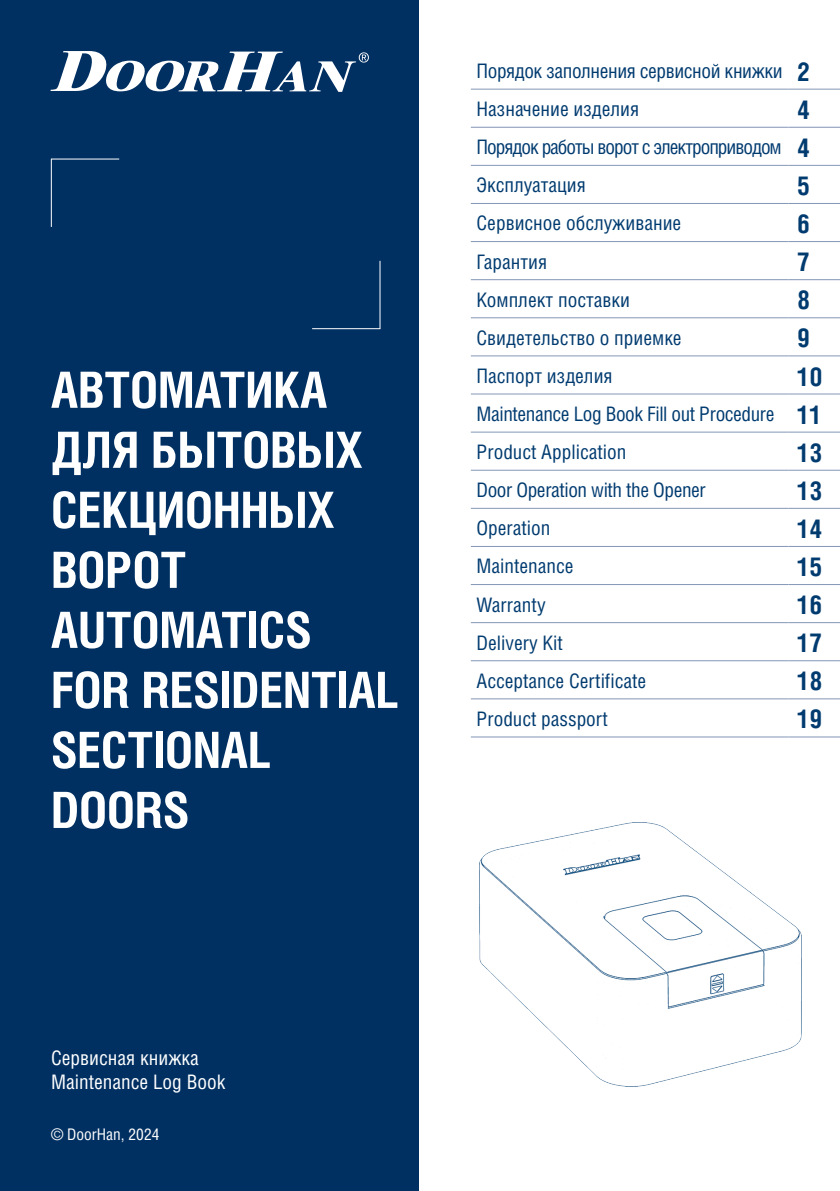
<style>
.page{position:relative;width:840px;height:1191px;background:#fff}
.page>*{position:absolute;margin:0;border:0;box-sizing:border-box;transform-origin:0 0}
.t1{font:700 50px/60px "Helios Cond C";color:#fff}
.t2{font:700 26px "Helios Cond C";color:#003b70}
.t3{font:20px "Helios Cond C";color:#003b70}
.t4{font:20px/38px "Helios Cond C";letter-spacing:-.02em;color:#003b70}
.t5{font:20px/38px "Helios Cond C";letter-spacing:-.05em;color:#003b70}
.t6{font:20px/24px "Helios Cond C";color:#fff}
.t7{font:16px "Helios Cond C";color:#fff}
.s1{font-weight:700;font-size:26px}
</style>
<div class="page">
<div style="left:0;top:0;width:419px;height:1191px;background:#003062"></div>
<svg style="left:50px;top:51px;width:319px;height:41px"></svg>
<hr style="left:470px;top:89px;width:318px;height:1px;background:#8396b6">
<hr style="left:788px;top:89px;width:51px;height:1px;background:#8396b6">
<hr style="left:470px;top:127px;width:318px;height:1px;background:#8396b6">
<hr style="left:470px;top:165px;width:318px;height:1px;background:#8396b6">
<hr style="left:470px;top:203px;width:318px;height:1px;background:#8396b6">
<hr style="left:470px;top:241px;width:318px;height:1px;background:#8396b6">
<hr style="left:470px;top:279px;width:318px;height:1px;background:#8396b6">
<hr style="left:470px;top:317px;width:318px;height:1px;background:#8396b6">
<hr style="left:470px;top:355px;width:318px;height:1px;background:#8396b6">
<hr style="left:470px;top:394px;width:318px;height:1px;background:#8396b6">
<hr style="left:470px;top:432px;width:318px;height:1px;background:#8396b6">
<hr style="left:470px;top:470px;width:318px;height:1px;background:#8396b6">
<hr style="left:470px;top:508px;width:318px;height:1px;background:#8396b6">
<hr style="left:470px;top:546px;width:318px;height:1px;background:#8396b6">
<hr style="left:470px;top:584px;width:318px;height:1px;background:#8396b6">
<hr style="left:470px;top:622px;width:318px;height:1px;background:#8396b6">
<hr style="left:470px;top:660px;width:318px;height:1px;background:#8396b6">
<hr style="left:470px;top:698px;width:318px;height:1px;background:#8396b6">
<hr style="left:470px;top:736px;width:318px;height:1px;background:#8396b6">
<hr style="left:788px;top:127px;width:51px;height:1px;background:#8396b6">
<hr style="left:788px;top:165px;width:51px;height:1px;background:#8396b6">
<hr style="left:788px;top:203px;width:51px;height:1px;background:#8396b6">
<hr style="left:788px;top:241px;width:51px;height:1px;background:#8396b6">
<hr style="left:788px;top:279px;width:51px;height:1px;background:#8396b6">
<hr style="left:788px;top:317px;width:51px;height:1px;background:#8396b6">
<hr style="left:788px;top:355px;width:51px;height:1px;background:#8396b6">
<hr style="left:788px;top:394px;width:51px;height:1px;background:#8396b6">
<hr style="left:788px;top:432px;width:51px;height:1px;background:#8396b6">
<hr style="left:788px;top:470px;width:51px;height:1px;background:#8396b6">
<hr style="left:788px;top:508px;width:51px;height:1px;background:#8396b6">
<hr style="left:788px;top:546px;width:51px;height:1px;background:#8396b6">
<hr style="left:788px;top:584px;width:51px;height:1px;background:#8396b6">
<hr style="left:788px;top:622px;width:51px;height:1px;background:#8396b6">
<hr style="left:788px;top:660px;width:51px;height:1px;background:#8396b6">
<hr style="left:788px;top:698px;width:51px;height:1px;background:#8396b6">
<hr style="left:788px;top:736px;width:51px;height:1px;background:#8396b6">
<hr style="left:51px;top:159px;width:1px;height:68px;background:#fff">
<hr style="left:51px;top:159px;width:68px;height:1px;background:#fff">
<hr style="left:379px;top:261px;width:1px;height:68px;background:#fff">
<hr style="left:312px;top:328px;width:68px;height:1px;background:#fff">
<img style="left:479px;top:822px;width:323px;height:265px">
<h1 class="t1" style="left:51px;top:359px;width:349px">АВТОМАТИКА<br>ДЛЯ БЫТОВЫХ<br>СЕКЦИОННЫХ<br>ВОРОТ<br>AUTOMATICS<br>FOR RESIDENTIAL<br>SECTIONAL<br>DOORS</h1>
<p class="t4" style="left:476px;top:52px;width:335px">Порядок заполнения сервисной книжки <span class="s1">2<br></span>Назначение изделия</p>
<h2 class="t2" style="left:796px;top:94px;width:14px">4</h2>
<p class="t5" style="left:476px;top:128px;width:335px">Порядок работы ворот с электроприводом <span class="s1">4<br></span>Эксплуатация</p>
<h2 class="t2" style="left:796px;top:170px;width:14px">5</h2>
<p class="t3" style="left:476px;top:211px;width:206px">Сервисное обслуживание</p>
<h2 class="t2" style="left:796px;top:208px;width:14px">6</h2>
<p class="t3" style="left:476px;top:249px;width:72px">Гарантия</p>
<h2 class="t2" style="left:796px;top:246px;width:14px">7</h2>
<p class="t3" style="left:476px;top:287px;width:155px">Комплект поставки</p>
<h2 class="t2" style="left:796px;top:284px;width:15px">8</h2>
<p class="t3" style="left:476px;top:326px;width:206px">Свидетельство о приемке</p>
<h2 class="t2" style="left:796px;top:322px;width:14px">9</h2>
<p class="t3" style="left:476px;top:364px;width:137px">Паспорт изделия</p>
<h2 class="t2" style="left:796px;top:361px;width:27px">10</h2>
<p class="t4" style="left:476px;top:394px;width:346px">Maintenance Log Book Fill out Procedure <span class="s1">11<br></span>Product Application</p>
<h2 class="t2" style="left:796px;top:437px;width:27px">13</h2>
<p class="t4" style="left:476px;top:471px;width:231px">Door Operation with the Opener</p>
<h2 class="t2" style="left:796px;top:475px;width:27px">13</h2>
<p class="t3" style="left:476px;top:516px;width:75px">Operation</p>
<h2 class="t2" style="left:796px;top:513px;width:27px">14</h2>
<p class="t3" style="left:476px;top:554px;width:99px">Maintenance</p>
<h2 class="t2" style="left:796px;top:551px;width:27px">15</h2>
<p class="t3" style="left:476px;top:592px;width:70px">Warranty</p>
<h2 class="t2" style="left:796px;top:589px;width:27px">16</h2>
<p class="t3" style="left:476px;top:630px;width:88px">Delivery Kit</p>
<h2 class="t2" style="left:796px;top:627px;width:26px">17</h2>
<p class="t3" style="left:476px;top:668px;width:171px">Acceptance Certificate</p>
<h2 class="t2" style="left:796px;top:665px;width:27px">18</h2>
<p class="t3" style="left:476px;top:706px;width:133px">Product passport</p>
<h2 class="t2" style="left:796px;top:703px;width:27px">19</h2>
<p class="t6" style="left:51px;top:1045px;width:176px">Сервисная книжка<br>Maintenance Log Book</p>
<p class="t7" style="left:51px;top:1124px;width:110px">© DoorHan, 2024</p>
</div>
